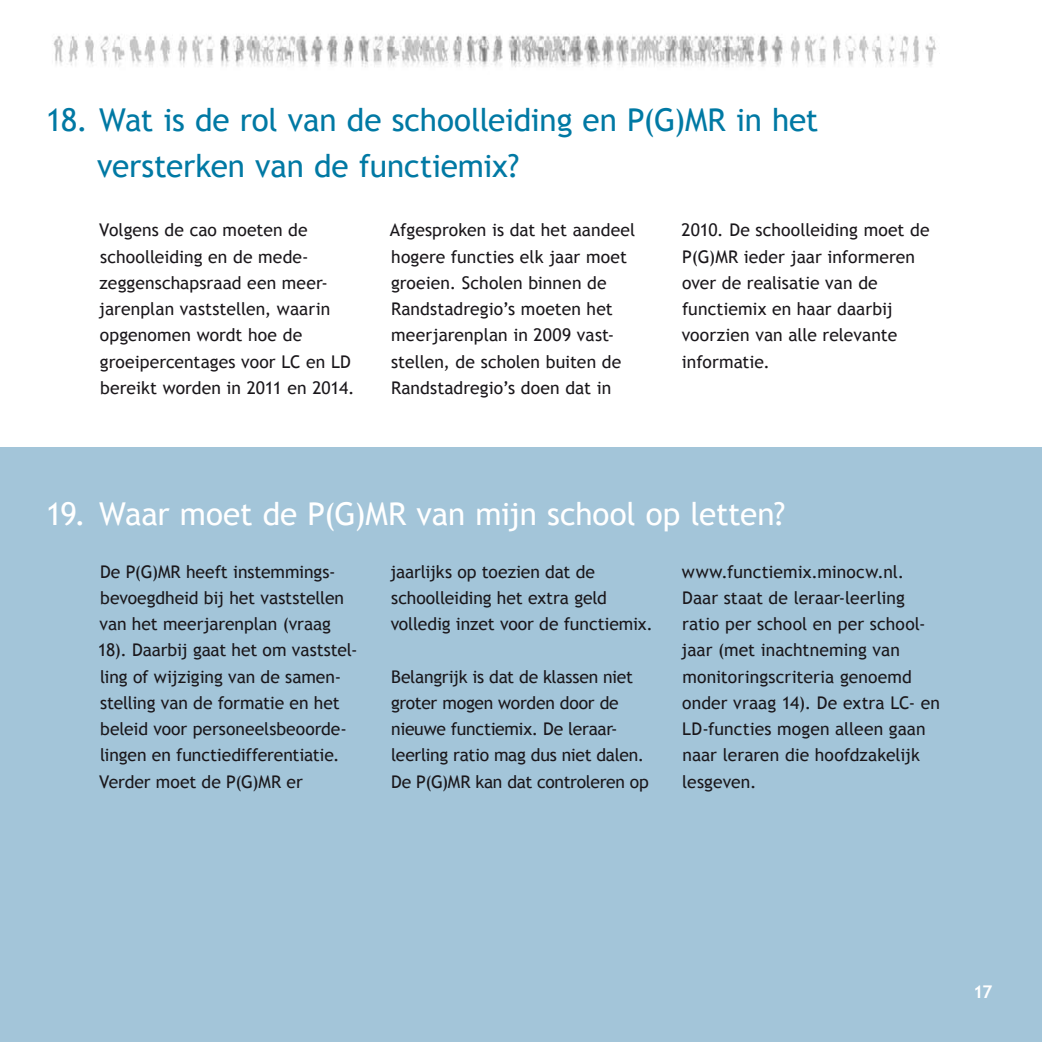
<style>
.page{position:relative;width:1042px;height:1042px;background:#fff}
.page>*{position:absolute;margin:0;border:0;box-sizing:border-box;transform-origin:0 0}
.t1{font:31.5px/45.5px "Trebuchet MS";letter-spacing:-.005em;color:#0079a4}
.t2{font:31.5px "Trebuchet MS";letter-spacing:-.01em;color:#fff}
.t3{font:17.5px/26.2px "Trebuchet MS";color:#1a171b}
.t4{font:700 17.5px "Trebuchet MS";color:#fff}
</style>
<div class="page">
<img style="left:53px;top:35px;width:883px;height:32px">
<div style="left:0;top:448px;width:1042px;height:594px;background:#a3c5d9"></div>
<h1 class="t1" style="left:97px;top:98px;width:723px;text-indent:-51px">18. Wat is de rol van de schoolleiding en P(G)MR in het versterken van de functiemix?</h1>
<p class="t3" style="left:99px;top:217px;width:257px">Volgens de cao moeten de schoolleiding en de mede&shy;zeggenschapsraad een meer&shy;jarenplan vaststellen, waarin opgenomen wordt hoe de groeipercentages voor LC en LD bereikt worden in 2011 en 2014.</p>
<p class="t3" style="left:390px;top:217px;width:247px">Afgesproken is dat het aandeel hogere functies elk jaar moet groeien. Scholen binnen de<br>Randstadregio’s moeten het meerjarenplan in 2009 vast&shy;stellen, de scholen buiten de<br>Randstadregio’s doen dat in</p>
<p class="t3" style="left:681px;top:217px;width:250px">2010. De schoolleiding moet de<br>P(G)MR ieder jaar informeren over de realisatie van de functiemix en haar daarbij voorzien van alle relevante informatie.</p>
<h1 class="t2" style="left:46px;top:495px;width:741px">19. Waar moet de P(G)MR van mijn school op letten?</h1>
<p class="t3" style="left:98px;top:558px;width:261px">De P(G)MR heeft instemmings&shy;bevoegdheid bij het vaststellen van het meerjarenplan (vraag<br>18). Daarbij gaat het om vaststel&shy;ling of wijziging van de samen&shy;stelling van de formatie en het beleid voor personeelsbeoorde&shy;lingen en functiedifferentiatie.<br>Verder moet de P(G)MR er</p>
<p class="t3" style="left:390px;top:558px;width:264px">jaarlijks op toezien dat de schoolleiding het extra geld volledig inzet voor de functiemix.</p>
<p class="t3" style="left:681px;top:558px;width:260px">www.functiemix.minocw.nl.<br>Daar staat de leraar-leerling ratio per school en per school&shy;jaar (met inachtneming van monitoringscriteria genoemd onder vraag 14). De extra LC- en<br>LD-functies mogen alleen gaan naar leraren die hoofdzakelijk lesgeven.</p>
<p class="t3" style="left:391px;top:663px;width:259px">Belangrijk is dat de klassen niet groter mogen worden door de nieuwe functiemix. De leraar&shy;leerling ratio mag dus niet dalen.<br>De P(G)MR kan dat controleren op</p>
<p class="t4" style="left:973px;top:980px;width:21px">17</p>
</div>
